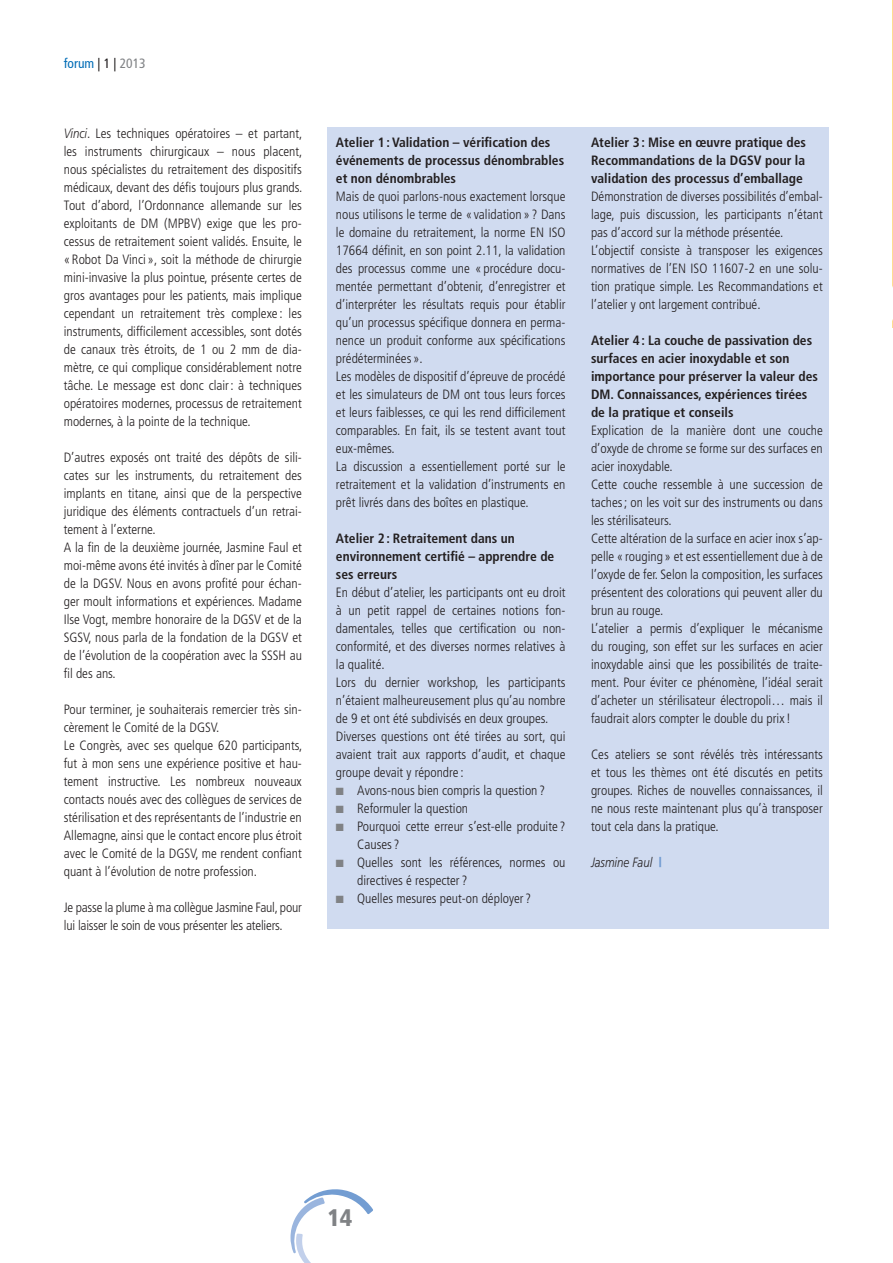
<style>
.page{position:relative;width:893px;height:1263px;background:#fff}
.page>*{position:absolute;margin:0;border:0;box-sizing:border-box;transform-origin:0 0}
.t1{font:900 condensed 24px "Frutiger";color:#808285}
.t2{font:300 condensed 13.5px/18px "Frutiger";color:#231f20}
.t3{font:700 condensed 13.5px/18px "Frutiger";color:#231f20}
.t4{font:condensed 13.5px "Frutiger";color:#006cb6}
.t5{font:italic 300 13.5px "Frutiger";color:#231f20;scale:.85 1}
.s1{color:#231f20}
.s2{color:#808285}
.s3{font-style:italic;font-stretch:normal}
.s4{font-weight:900;font-style:normal;color:#739dd2}
</style>
<div class="page">
<svg style="left:290px;top:1189px;width:83px;height:74px"></svg>
<div style="left:327px;top:128px;width:502px;height:801px;background:#d0dbf0"></div>
<p class="t4" style="left:64px;top:58px;width:83px">forum <span class="s1">| 1 |</span> <span class="s2">2013</span></p>
<p class="t2" style="left:64px;top:126px;width:240px;text-align:justify"><span class="s3">Vinci</span>. Les techniques opératoires – et partant, les instruments chirurgicaux – nous placent, nous spécialistes du retraitement des dispositifs médicaux, devant des défis toujours plus grands.<br>Tout d’abord, l’Ordonnance allemande sur les exploitants de DM (MPBV) exige que les pro&shy;cessus de retraitement soient validés. Ensuite, le « Robot Da Vinci », soit la méthode de chirurgie mini-invasive la plus pointue, présente certes de gros avantages pour les patients, mais implique cependant un retraitement très complexe : les instruments, difficilement accessibles, sont dotés de canaux très étroits, de 1 ou 2 mm de dia&shy;mètre, ce qui complique considérablement notre tâche. Le message est donc clair : à techniques opératoires modernes, processus de retraitement modernes, à la pointe de la technique.</p>
<p class="t2" style="left:64px;top:449px;width:240px">D’autres exposés ont traité des dépôts de sili&shy;cates sur les instruments, du retraitement des implants en titane, ainsi que de la perspective juridique des éléments contractuels d’un retrai&shy;tement à l’externe.<br>A la fin de la deuxième journée, Jasmine Faul et moi-même avons été invités à dîner par le Comité de la DGSV. Nous en avons profité pour échan&shy;ger moult informations et expériences. Madame Ilse Vogt, membre honoraire de la DGSV et de la SGSV, nous parla de la fondation de la DGSV et de l’évolution de la coopération avec la SSSH au fil des ans.</p>
<p class="t2" style="left:64px;top:701px;width:240px">Pour terminer, je souhaiterais remercier très sin&shy;cèrement le Comité de la DGSV.<br>Le Congrès, avec ses quelque 620 participants, fut à mon sens une expérience positive et hau&shy;tement instructive. Les nombreux nouveaux contacts noués avec des collègues de services de stérilisation et des représentants de l’industrie en Allemagne, ainsi que le contact encore plus étroit avec le Comité de la DGSV, me rendent confiant quant à l’évolution de notre profession.</p>
<p class="t2" style="left:64px;top:899px;width:240px">Je passe la plume à ma collègue Jasmine Faul, pour lui laisser le soin de vous présenter les ateliers.</p>
<p class="t3" style="left:336px;top:134px;width:230px">Atelier 1 : Validation – vérification des événements de processus dénombrables et non dénombrables</p>
<p class="t2" style="left:336px;top:188px;width:231px">Mais de quoi parlons-nous exactement lorsque nous utilisons le terme de « validation » ? Dans le domaine du retraitement, la norme EN ISO 17664 définit, en son point 2.11, la validation des processus comme une « procédure docu&shy;mentée permettant d’obtenir, d’enregistrer et d’interpréter les résultats requis pour établir qu’un processus spécifique donnera en perma&shy;nence un produit conforme aux spécifications prédéterminées ».<br>Les modèles de dispositif d’épreuve de procédé et les simulateurs de DM ont tous leurs forces et leurs faiblesses, ce qui les rend difficilement comparables. En fait, ils se testent avant tout eux-mêmes.<br>La discussion a essentiellement porté sur le retraitement et la validation d’instruments en prêt livrés dans des boîtes en plastique.</p>
<p class="t3" style="left:336px;top:530px;width:220px">Atelier 2 : Retraitement dans un environnement certifié – apprendre de ses erreurs</p>
<p class="t2" style="left:336px;top:584px;width:231px">En début d’atelier, les participants ont eu droit</p>
<p class="t2" style="left:336px;top:602px;width:231px">à un petit rappel de certaines notions fon-</p>
<p class="t2" style="left:336px;top:620px;width:231px">damentales, telles que certification ou non-</p>
<p class="t2" style="left:336px;top:638px;width:231px">conformité, et des diverses normes relatives à</p>
<p class="t2" style="left:336px;top:656px;width:50px">la qualité.</p>
<p class="t2" style="left:336px;top:674px;width:231px">Lors du dernier workshop, les participants</p>
<p class="t2" style="left:336px;top:692px;width:231px">n’étaient malheureusement plus qu’au nombre</p>
<p class="t2" style="left:336px;top:710px;width:214px">de 9 et ont été subdivisés en deux groupes.</p>
<p class="t2" style="left:336px;top:728px;width:231px">Diverses questions ont été tirées au sort, qui</p>
<p class="t2" style="left:336px;top:746px;width:231px">avaient trait aux rapports d’audit, et chaque</p>
<p class="t2" style="left:336px;top:764px;width:129px">groupe devait y répondre :</p>
<p class="t2" style="left:357px;top:783px;width:190px">Avons-nous bien compris la question ?</p>
<p class="t2" style="left:357px;top:801px;width:113px">Reformuler la question</p>
<p class="t2" style="left:357px;top:819px;width:210px">Pourquoi cette erreur s’est-elle produite ?</p>
<p class="t2" style="left:357px;top:837px;width:44px">Causes ?</p>
<p class="t2" style="left:357px;top:855px;width:210px">Quelles sont les références, normes ou</p>
<p class="t2" style="left:357px;top:873px;width:112px">directives é respecter ?</p>
<p class="t2" style="left:357px;top:891px;width:175px">Quelles mesures peut-on déployer ?</p>
<p class="t3" style="left:591px;top:135px;width:216px;text-align:justify">Atelier 3 : Mise en œuvre pratique des Recommandations de la DGSV pour la validation des processus d’emballage</p>
<p class="t2" style="left:591px;top:189px;width:233px">Démonstration de diverses possibilités d’embal&shy;lage, puis discussion, les participants n’étant pas d’accord sur la méthode présentée.<br>L’objectif consiste à transposer les exigences normatives de l’EN ISO 11607-2 en une solu&shy;tion pratique simple. Les Recommandations et l’atelier y ont largement contribué.</p>
<p class="t3" style="left:591px;top:333px;width:228px">Atelier 4 : La couche de passivation des surfaces en acier inoxydable et son importance pour préserver la valeur des DM. Connaissances, expériences tirées de la pratique et conseils</p>
<p class="t2" style="left:591px;top:423px;width:233px">Explication de la manière dont une couche d’oxyde de chrome se forme sur des surfaces en acier inoxydable.<br>Cette couche ressemble à une succession de taches ; on les voit sur des instruments ou dans les stérilisateurs.<br>Cette altération de la surface en acier inox s’ap&shy;pelle « rouging » et est essentiellement due à de l’oxyde de fer. Selon la composition, les surfaces présentent des colorations qui peuvent aller du brun au rouge.<br>L’atelier a permis d’expliquer le mécanisme du rouging, son effet sur les surfaces en acier inoxydable ainsi que les possibilités de traite&shy;ment. Pour éviter ce phénomène, l’idéal serait d’acheter un stérilisateur électropoli… mais il faudrait alors compter le double du prix !</p>
<p class="t2" style="left:591px;top:747px;width:233px;text-align:justify">Ces ateliers se sont révélés très intéressants et tous les thèmes ont été discutés en petits groupes. Riches de nouvelles connaissances, il ne nous reste maintenant plus qu’à transposer tout cela dans la pratique.</p>
<p class="t5" style="left:591px;top:857px;width:85px">Jasmine Faul <span class="s4">|</span></p>
<h1 class="t1" style="left:327px;top:1208px;width:26px">14</h1>
</div>
